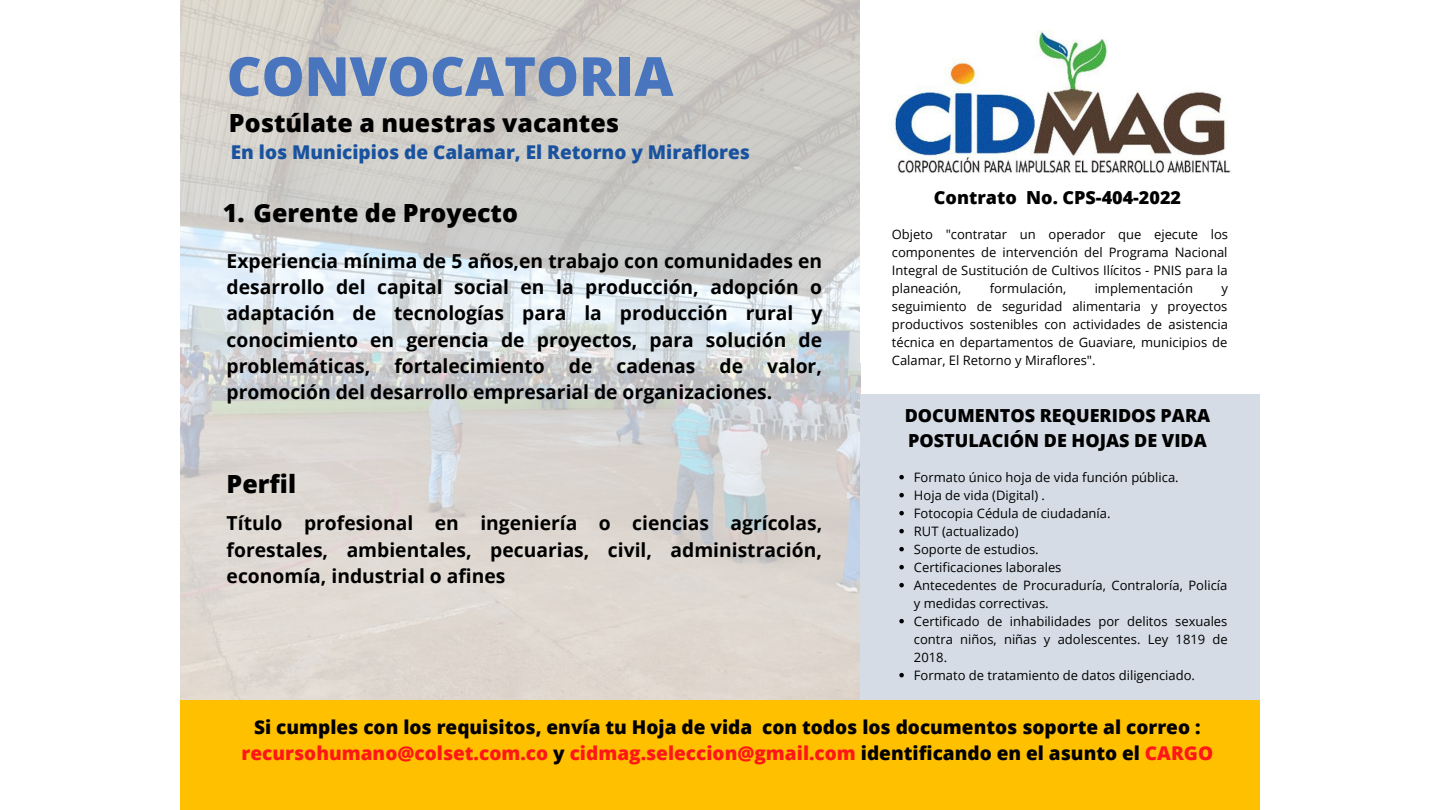
<style>
.page{position:relative;width:1440px;height:810px;background:#fff}
.page>*{position:absolute;margin:0;border:0;box-sizing:border-box;transform-origin:0 0}
.t1{font:800 54px "Open Sans";color:#4974be}
.t2{font:800 25px "Open Sans";color:#000}
.t3{font:700 19.3px/26.2px "Open Sans";color:#000;text-align:justify}
.t4{font:800 19px/26.2px "Open Sans";color:#000;text-align:center}
.t5{font:800 19px "Open Sans";color:#19529e}
.t6{font:800 18px/24.8px "Open Sans";color:#000}
.t7{font:13px/18px "Open Sans";color:#000;text-align:justify}
.s1{color:#ff1616}
</style>
<div class="page">
<img style="left:180px;top:0;width:680px;height:700px">
<div style="left:860px;top:394px;width:400px;height:307px;background:#d5dce6"></div>
<div style="left:180px;top:701px;width:1079px;height:109px;background:#ffc000"></div>
<img style="left:890px;top:30px;width:341px;height:143px">
<svg style="left:899px;top:475px;width:5px;height:4px"></svg>
<svg style="left:899px;top:493px;width:5px;height:4px"></svg>
<svg style="left:899px;top:511px;width:5px;height:4px"></svg>
<svg style="left:899px;top:529px;width:5px;height:4px"></svg>
<svg style="left:899px;top:547px;width:5px;height:4px"></svg>
<svg style="left:899px;top:565px;width:5px;height:4px"></svg>
<svg style="left:899px;top:583px;width:5px;height:4px"></svg>
<svg style="left:899px;top:619px;width:5px;height:4px"></svg>
<svg style="left:899px;top:673px;width:5px;height:4px"></svg>
<h1 class="t1" style="left:227px;top:38px;width:448px">CONVOCATORIA</h1>
<h2 class="t2" style="left:229px;top:106px;width:392px">Postúlate a nuestras vacantes</h2>
<h3 class="t5" style="left:231px;top:139px;width:521px">En los Municipios de Calamar, El Retorno y Miraflores</h3>
<h2 class="t2" style="left:223px;top:195px;width:297px">1. Gerente de Proyecto</h2>
<p class="t3" style="left:227px;top:247px;width:597px">Experiencia mínima de 5 años,en trabajo con comunidades en desarrollo del capital social en la producción, adopción o adaptación de tecnologías para la producción rural y conocimiento en gerencia de proyectos, para solución de problemáticas, fortalecimiento de cadenas de valor, promoción del desarrollo empresarial de organizaciones.</p>
<h2 class="t2" style="left:227px;top:466px;width:71px">Perfil</h2>
<h3 class="t3" style="left:227px;top:510px;width:597px">Título profesional en ingeniería o ciencias agrícolas, forestales, ambientales, pecuarias, civil, administración, economía, industrial o afines</h3>
<h3 class="t6" style="left:934px;top:185px;width:249px">Contrato No. CPS-404-2022</h3>
<p class="t7" style="left:892px;top:225px;width:338px">Objeto "contratar un operador que ejecute los componentes de intervención del Programa Nacional Integral de Sustitución de Cultivos Ilícitos - PNIS para la planeación,</p>
<p class="t7" style="left:990px;top:279px;width:78px">formulación,</p>
<p class="t7" style="left:1095px;top:279px;width:100px">implementación</p>
<p class="t7" style="left:892px;top:279px;width:338px;text-indent:330px">y seguimiento de seguridad alimentaria y proyectos productivos sostenibles con actividades de asistencia técnica en departamentos de Guaviare, municipios de Calamar, El Retorno y Miraflores".</p>
<h3 class="t6" style="left:905px;top:403px;width:307px">DOCUMENTOS REQUERIDOS PARA<br>POSTULACIÓN DE HOJAS DE VIDA</h3>
<p class="t7" style="left:914px;top:468px;width:315px;text-align:left">Formato único hoja de vida función pública.<br>Hoja de vida (Digital) .<br>Fotocopia Cédula de ciudadanía.<br>RUT (actualizado)<br>Soporte de estudios.<br>Certificaciones laborales<br>Antecedentes de Procuraduría, Contraloría, Policía y medidas correctivas.<br>Certificado de inhabilidades por delitos sexuales contra niños, niñas y adolescentes. Ley 1819 de 2018.<br>Formato de tratamiento de datos diligenciado.</p>
<h3 class="t4" style="left:242px;top:713px;width:973px">Si cumples con los requisitos, envía tu Hoja de vida con todos los documentos soporte al correo : <span class="s1">recursohumano@colset.com.co</span> y <span class="s1">cidmag.seleccion@gmail.com</span> identificando en el asunto el <span class="s1">CARGO</span></h3>
</div>
